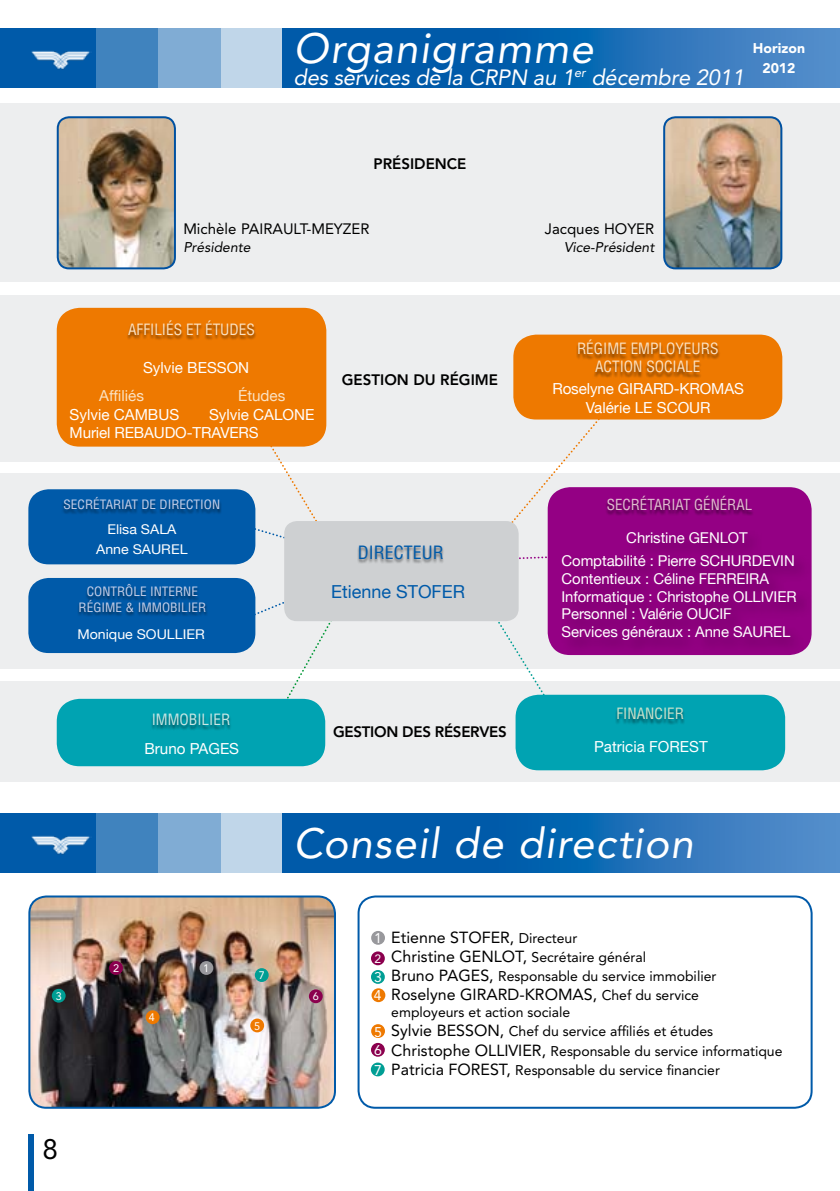
<style>
.page{position:relative;width:840px;height:1191px;background:#fff}
.page>*{position:absolute;margin:0;border:0;box-sizing:border-box;transform-origin:0 0}
.t1{font:italic 42px "Avenir";letter-spacing:.03em;color:#fff}
.t2{font:28px "Avenir";color:#000}
.t3{font:italic 22px "Avenir";letter-spacing:-.01em;color:#fff}
.t4{font:18px "Helvetica Neue";color:#005aa9}
.t5{font:condensed 18px "Helvetica";color:#005aa9}
.t6{font:16px "Avenir";color:#000}
.t7{font:15.2px/18.2px "Helvetica Neue";color:#fff}
.t8{font:condensed 15.2px/18.2px "Helvetica";color:#fbe2c3;text-align:center}
.t9{font:15.2px "Helvetica Neue";color:#fbe2c3}
.t10{font:condensed 15.2px "Helvetica";color:#c9e7e4}
.t11{font:condensed 15.2px "Helvetica";color:#cbe2cb}
.t12{font:15px "Avenir";color:#000}
.t13{font:800 15px "Avenir";color:#000}
.t14{font:800 15px "Avenir";letter-spacing:-.02em;color:#000}
.t15{font:14.8px/17.8px "Helvetica Neue";letter-spacing:-.005em;color:#fff}
.t16{font:condensed 14.8px "Helvetica";color:#e1bfd0}
.t17{font:14px/19.2px "Avenir";color:#000}
.t18{font:italic 14px "Avenir";color:#000}
.t19{font:900 14px "Avenir";color:#fff}
.t20{font:14px "Avenir";color:#fff}
.t21{font:13.4px/20.2px "Helvetica Neue";color:#fff;text-align:center;scale:1.05 1}
.t22{font:condensed 12.6px/15.2px "Helvetica";color:#c6d0ea;text-align:center;scale:1.05 1}
.t23{font:12px "Avenir";color:#fff}
.t24{font:10.8px "Avenir";color:#fff}
.s1{font-size:14px}
.s2{font-size:16px}
</style>
<div class="page">
<div style="left:0;top:295px;width:839px;height:166px;background:#edeeef"></div>
<div style="left:0;top:103px;width:839px;height:178px;background:#edeeef"></div>
<div style="left:0;top:473px;width:839px;height:195px;background:#edeeef"></div>
<div style="left:0;top:681px;width:839px;height:101px;background:#edeeef"></div>
<svg style="left:474px;top:583px;width:79px;height:111px"></svg>
<svg style="left:518px;top:555px;width:29px;height:5px"></svg>
<svg style="left:502px;top:401px;width:125px;height:133px"></svg>
<svg style="left:244px;top:579px;width:110px;height:129px"></svg>
<svg style="left:241px;top:398px;width:94px;height:156px"></svg>
<div style="left:28px;top:1134px;width:6px;height:57px;background:#005aa9"></div>
<svg style="left:284px;top:28px;width:555px;height:60px;background:#196ab4"></svg>
<svg style="left:284px;top:813px;width:555px;height:59px;background:#196ab4"></svg>
<div style="left:0;top:28px;width:95px;height:60px;background:#005aa9"></div>
<div style="left:0;top:813px;width:95px;height:59px;background:#005aa9"></div>
<div style="left:95px;top:28px;width:63px;height:60px;background:#4083be"></div>
<div style="left:95px;top:813px;width:63px;height:59px;background:#4083be"></div>
<div style="left:158px;top:28px;width:63px;height:60px;background:#80acd4"></div>
<div style="left:158px;top:813px;width:63px;height:59px;background:#80acd4"></div>
<div style="left:221px;top:28px;width:63px;height:60px;background:#c0d6e9"></div>
<div style="left:221px;top:813px;width:63px;height:59px;background:#c0d6e9"></div>
<img style="left:31px;top:50px;width:59px;height:20px">
<img style="left:28px;top:835px;width:63px;height:38px">
<div style="left:357px;top:895px;width:455px;height:213px;border:2px solid #005aa9;border-radius:17px"></div>
<img style="left:31px;top:898px;width:304px;height:209px">
<div style="left:28px;top:895px;width:308px;height:213px;border:2px solid #005aa9;border-radius:17px"></div>
<div style="left:109px;top:961px;width:14px;height:14px;background:#8b004e;border-radius:50%"></div>
<div style="left:371px;top:951px;width:13px;height:14px;background:#8b004e;border-radius:50%"></div>
<div style="left:199px;top:961px;width:14px;height:14px;background:#98989c;border-radius:50%"></div>
<div style="left:371px;top:931px;width:14px;height:13px;background:#98989c;border-radius:50%"></div>
<div style="left:255px;top:968px;width:13px;height:14px;background:#009e94;border-radius:50%"></div>
<div style="left:370px;top:1062px;width:14px;height:14px;background:#009e94;border-radius:50%"></div>
<div style="left:309px;top:989px;width:13px;height:14px;background:#8b004e;border-radius:50%"></div>
<div style="left:371px;top:1043px;width:13px;height:13px;background:#8b004e;border-radius:50%"></div>
<div style="left:250px;top:1018px;width:14px;height:14px;background:#ee7900;border-radius:50%"></div>
<div style="left:371px;top:1024px;width:14px;height:14px;background:#ee7900;border-radius:50%"></div>
<div style="left:146px;top:1010px;width:13px;height:14px;background:#ee7900;border-radius:50%"></div>
<div style="left:371px;top:988px;width:14px;height:14px;background:#ee7900;border-radius:50%"></div>
<div style="left:52px;top:988px;width:14px;height:14px;background:#009e94;border-radius:50%"></div>
<div style="left:371px;top:970px;width:13px;height:13px;background:#009e94;border-radius:50%"></div>
<div style="left:547px;top:487px;width:264px;height:168px;background:#940084;border-radius:22px"></div>
<div style="left:605px;top:496px;width:149px;height:20px;background:#000;opacity:.5"></div>
<div style="left:558px;top:529px;width:255px;height:129px;background:#8d007e"></div>
<div style="left:28px;top:489px;width:227px;height:75px;background:#005aa9;border-radius:20px"></div>
<div style="left:62px;top:497px;width:159px;height:17px;background:#000;opacity:.5"></div>
<div style="left:28px;top:578px;width:227px;height:75px;background:#005aa9;border-radius:20px"></div>
<div style="left:77px;top:584px;width:131px;height:33px;background:#000;opacity:.5"></div>
<img style="left:665px;top:117px;width:116px;height:151px">
<div style="left:662px;top:116px;width:120px;height:153px;border:2px solid #0051a1;border-radius:11px"></div>
<img style="left:58px;top:119px;width:117px;height:149px">
<div style="left:57px;top:116px;width:119px;height:153px;border:2px solid #0051a1;border-radius:11px"></div>
<div style="left:57px;top:699px;width:268px;height:67px;background:#00a3b2;border-radius:23px"></div>
<div style="left:150px;top:714px;width:82px;height:17px;background:#000;opacity:.5"></div>
<div style="left:57px;top:308px;width:269px;height:138px;background:#ee7900;border-radius:23px"></div>
<div style="left:126px;top:321px;width:130px;height:20px;background:#000;opacity:.5"></div>
<div style="left:513px;top:334px;width:268px;height:85px;background:#ee7900;border-radius:23px"></div>
<div style="left:576px;top:340px;width:144px;height:38px;background:#000;opacity:.5"></div>
<div style="left:515px;top:694px;width:269px;height:76px;background:#00a3b2;border-radius:23px"></div>
<div style="left:615px;top:708px;width:70px;height:18px;background:#000;opacity:.5"></div>
<div style="left:284px;top:521px;width:234px;height:100px;background:#ced0d2;border-radius:13px"></div>
<div style="left:357px;top:546px;width:88px;height:18px;background:#000;opacity:.5"></div>
<h1 class="t1" style="left:293px;top:24px;width:301px">Organigramme</h1>
<h3 class="t3" style="left:293px;top:64px;width:452px">des services de la CRPN au 1<sup>er</sup> décembre 2011</h3>
<p class="t19" style="left:752px;top:40px;width:54px">Horizon</p>
<p class="t19" style="left:762px;top:60px;width:35px">2012</p>
<p class="t13" style="left:373px;top:155px;width:94px">PRÉSIDENCE</p>
<p class="t12" style="left:183px;top:220px;width:188px">Michèle PAIRAULT-MEYZER</p>
<p class="t18" style="left:183px;top:239px;width:69px">Présidente</p>
<p class="t8" style="left:128px;top:320px;width:128px">AFFILIÉS ET ÉTUDES</p>
<p class="t7" style="left:143px;top:358px;width:108px">Sylvie BESSON</p>
<p class="t9" style="left:99px;top:387px;width:46px">Affiliés</p>
<p class="t7" style="left:70px;top:405px;width:190px">Sylvie CAMBUS<br>Muriel REBAUDO-TRAVERS</p>
<p class="t9" style="left:238px;top:387px;width:49px">Études</p>
<p class="t7" style="left:209px;top:405px;width:107px">Sylvie CALONE</p>
<p class="t13" style="left:342px;top:370px;width:158px">GESTION DU RÉGIME</p>
<p class="t12" style="left:544px;top:220px;width:111px">Jacques HOYER</p>
<p class="t18" style="left:563px;top:239px;width:92px">Vice-Président</p>
<p class="t8" style="left:576px;top:339px;width:143px">RÉGIME EMPLOYEURS<br>ACTION SOCIALE</p>
<p class="t7" style="left:552px;top:379px;width:193px;text-align:center">Roselyne GIRARD-KROMAS<br>Valérie LE SCOUR</p>
<p class="t22" style="left:64px;top:496px;width:150px">SECRÉTARIAT DE DIRECTION</p>
<p class="t21" style="left:96px;top:519px;width:88px">Elisa SALA<br>Anne SAUREL</p>
<p class="t22" style="left:79px;top:584px;width:123px">CONTRÔLE INTERNE<br>RÉGIME &amp; IMMOBILIER</p>
<p class="t21" style="left:77px;top:624px;width:123px">Monique SOULLIER</p>
<p class="t10" style="left:152px;top:710px;width:80px">IMMOBILIER</p>
<p class="t7" style="left:144px;top:739px;width:96px">Bruno PAGES</p>
<p class="t5" style="left:358px;top:541px;width:87px">DIRECTEUR</p>
<p class="t4" style="left:331px;top:580px;width:135px">Etienne STOFER</p>
<p class="t14" style="left:333px;top:722px;width:175px">GESTION DES RÉSERVES</p>
<p class="t16" style="left:606px;top:495px;width:147px">SECRÉTARIAT GÉNÉRAL</p>
<p class="t15" style="left:561px;top:525px;width:235px;line-height:23.2px;text-indent:65px">Christine GENLOT<br>Comptabilité : Pierre SCHURDEVIN</p>
<p class="t15" style="left:561px;top:569px;width:236px">Contentieux : Céline FERREIRA<br>Informatique : Christophe OLLIVIER<br>Personnel : Valérie OUCIF<br>Services généraux : Anne SAUREL</p>
<p class="t11" style="left:616px;top:704px;width:69px">FINANCIER</p>
<p class="t7" style="left:593px;top:737px;width:115px">Patricia FOREST</p>
<h1 class="t1" style="left:293px;top:819px;width:401px">Conseil de direction</h1>
<p class="t24" style="left:113px;top:962px;width:8px">2</p>
<p class="t24" style="left:203px;top:962px;width:8px">1</p>
<p class="t24" style="left:259px;top:969px;width:8px">7</p>
<p class="t20" style="left:374px;top:930px;width:9px">1</p>
<p class="t23" style="left:374px;top:951px;width:8px">2</p>
<p class="t20" style="left:374px;top:969px;width:9px">3</p>
<p class="t24" style="left:56px;top:989px;width:8px">3</p>
<p class="t20" style="left:373px;top:987px;width:9px">4</p>
<p class="t24" style="left:313px;top:990px;width:8px">6</p>
<p class="t24" style="left:149px;top:1011px;width:8px">4</p>
<p class="t24" style="left:254px;top:1019px;width:8px">5</p>
<p class="t20" style="left:374px;top:1023px;width:9px">5</p>
<p class="t20" style="left:374px;top:1042px;width:9px">6</p>
<p class="t20" style="left:374px;top:1061px;width:9px">7</p>
<p class="t6" style="left:391px;top:928px;width:187px">Etienne STOFER, <span class="s1">Directeur</span></p>
<p class="t17" style="left:391px;top:947px;width:326px"><span class="s2">Christine GENLOT,</span> Secrétaire général<br><span class="s2">Bruno PAGES,</span> Responsable du service immobilier</p>
<p class="t6" style="left:391px;top:985px;width:309px">Roselyne GIRARD-KROMAS, <span class="s1">Chef du service</span></p>
<p class="t17" style="left:391px;top:1002px;width:392px">employeurs et action sociale<br><span class="s2">Sylvie BESSON,</span> Chef du service affiliés et études <span class="s2">Christophe OLLIVIER,</span> Responsable du service informatique <span class="s2">Patricia FOREST,</span> Responsable du service financier</p>
<h2 class="t2" style="left:42px;top:1133px;width:17px">8</h2>
</div>
